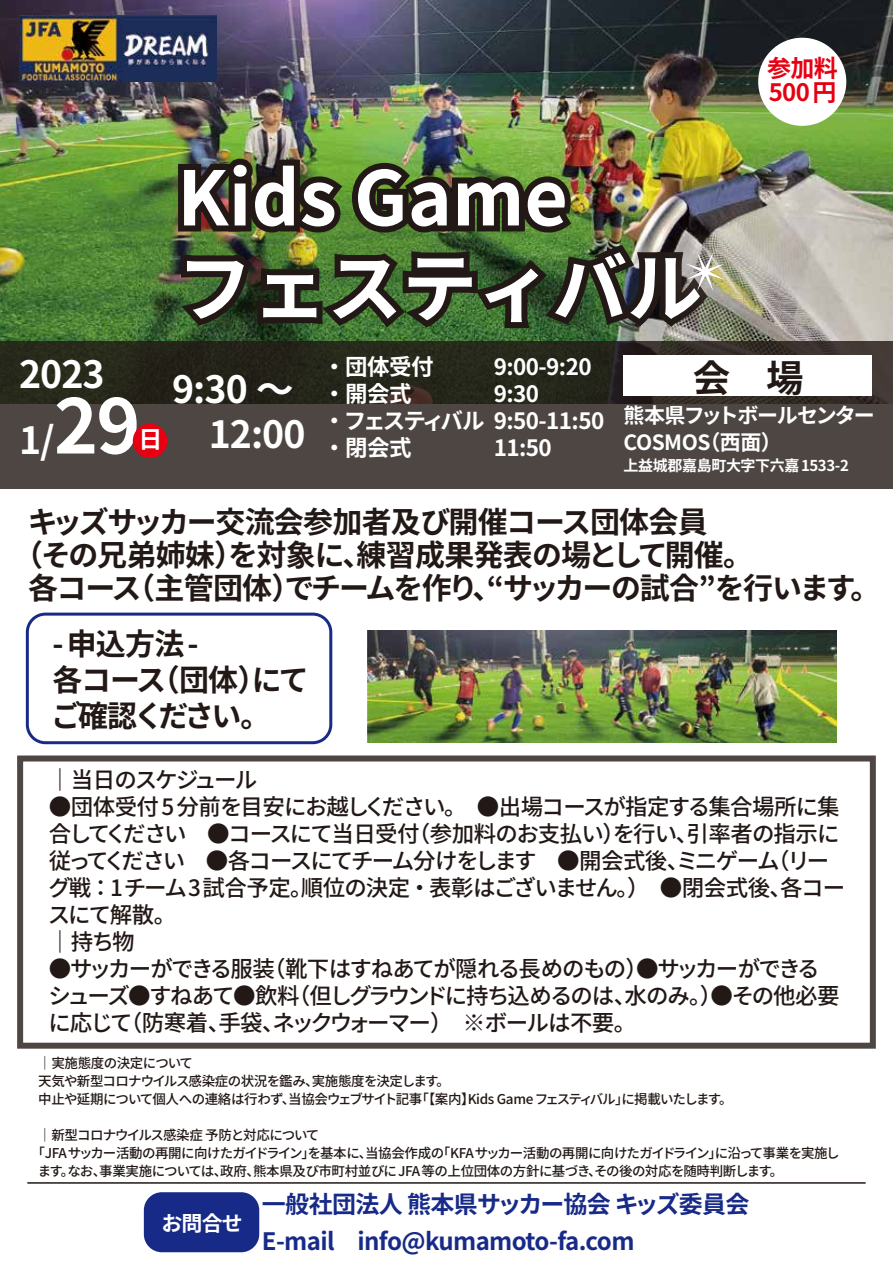
<style>
.page{position:relative;width:893px;height:1263px;background:#fff}
.page>*{position:absolute;margin:0;border:0;box-sizing:border-box;transform-origin:0 0}
.t1{font:700 75px/90px "Source Han Sans JP";color:#fff}
.t2{font:700 37.5px/65.1px "Source Han Sans JP";letter-spacing:-.025em;color:#fff}
.t3{font:700 37.5px "Source Han Sans JP";color:#221815}
.t4{font:700 30.3px/36.3px "Source Han Sans JP";letter-spacing:-.075em;color:#221815}
.t5{font:700 30px "Source Han Sans JP";letter-spacing:-.04em;color:#221815}
.t6{font:700 30px "Source Han Sans JP";letter-spacing:-.06em;color:#221815}
.t7{font:700 24px "Source Han Sans JP";letter-spacing:-.025em;color:#172a88}
.t8{font:700 24px/24px "Source Han Sans JP";letter-spacing:-.025em;color:#e60012}
.t9{font:700 24px "Source Han Sans JP";color:#fff}
.t10{font:500 22.5px/27px "Source Han Sans JP";letter-spacing:-.05em;color:#221815}
.t11{font:500 22.5px/27px "Source Han Sans JP";letter-spacing:-.07em;color:#221815}
.t12{font:700 22.5px/27px "Source Han Sans JP";letter-spacing:-.025em;color:#fff}
.t13{font:700 21px/27px "Source Han Sans JP";letter-spacing:-.045em;color:#fff}
.t14{font:700 15px "Source Han Sans JP";letter-spacing:-.025em;color:#fff}
.t15{font:500 13.5px/18px "Source Han Sans JP";letter-spacing:-.045em;color:#221815}
.t16{font:500 13.5px "Source Han Sans JP";letter-spacing:-.075em;color:#221815}
.s1{font-size:75px}
</style>
<div class="page">
<img style="left:0;top:0;width:893px;height:341px">
<hr style="left:27px;top:1182px;width:839px;height:2px;background:#221815">
<div style="left:144px;top:1192px;width:115px;height:60px;background:#172a88;border-radius:18px"></div>
<div style="left:26px;top:613px;width:306px;height:131px;border:3px solid #172a88;border-radius:18px"></div>
<img style="left:621px;top:188px;width:168px;height:153px">
<img style="left:170px;top:153px;width:555px;height:183px">
<svg style="left:0;top:341px;width:893px;height:147px;background:#403b35"></svg>
<div style="left:133px;top:424px;width:34px;height:34px;background:#e60012;border-radius:50%"></div>
<div style="left:624px;top:355px;width:248px;height:41px;background:#fff"></div>
<div style="left:758px;top:38px;width:88px;height:88px;background:#fff;border-radius:50%"></div>
<div style="left:17px;top:755px;width:859px;height:294px;border:6px solid #221815"></div>
<img style="left:19px;top:15px;width:197px;height:67px">
<img style="left:368px;top:630px;width:468px;height:113px">
<h3 class="t8" style="left:767px;top:57px;width:72px">参加料<br>500円</h3>
<h1 class="t1" style="left:177px;top:155px;width:526px">Kids Game<br>フェスティバル</h1>
<h2 class="t2" style="left:19px;top:343px;width:123px">2023<br>1/<span class="s1">29</span></h2>
<h3 class="t9" style="left:138px;top:425px;width:25px">日</h3>
<h2 class="t2" style="left:172px;top:368px;width:135px;line-height:45px">9:30 ～　12:00</h2>
<h3 class="t12" style="left:323px;top:354px;width:112px">・団体受付・開会式</h3>
<h2 class="t3" style="left:693px;top:357px;width:112px">会　場</h2>
<h3 class="t12" style="left:323px;top:408px;width:283px">・フェスティバル 9:50-11:50・閉会式</h3>
<h3 class="t12" style="left:494px;top:354px;width:99px">9:00-9:20<br>9:30</h3>
<h3 class="t12" style="left:494px;top:435px;width:60px">11:50</h3>
<h3 class="t13" style="left:624px;top:402px;width:253px">熊本県フットボールセンター<br>COSMOS（西面）</h3>
<p class="t14" style="left:624px;top:457px;width:227px">上益城郡嘉島町大字下六嘉1533-2</p>
<h3 class="t5" style="left:28px;top:505px;width:682px">キッズサッカー交流会参加者及び開催コース団体会員</h3>
<h3 class="t5" style="left:13px;top:538px;width:741px">（その兄弟姉妹）を対象に、練習成果発表の場として開催。</h3>
<h3 class="t6" style="left:28px;top:571px;width:854px">各コース（主管団体）でチームを作り、“サッカーの試合”を行います。</h3>
<h3 class="t4" style="left:51px;top:626px;width:259px">-申込方法-<br>各コース（団体）にてご確認ください。</h3>
<h3 class="t11" style="left:49px;top:766px;width:210px">｜当日のスケジュール</h3>
<h3 class="t10" style="left:48px;top:793px;width:799px">●団体受付5分前を目安にお越しください。　●出場コースが指定する集合場所に集合してください　●コースにて当日受付（参加料のお支払い）を行い、引率者の指示に従ってください　●各コースにてチーム分けをします　●開会式後、ミニゲーム（リーグ戦：1チーム3試合予定。順位の決定・表彰はございません。）　●閉会式後、各コースにて解散。<br>｜持ち物</h3>
<h3 class="t11" style="left:49px;top:955px;width:793px">●サッカーができる服装（靴下はすねあてが隠れる長めのもの）●サッカーができるシューズ●すねあて●飲料（但しグラウンドに持ち込めるのは、水のみ。）●その他必要に応じて（防寒着、手袋、ネックウォーマー）　※ボールは不要。</h3>
<p class="t15" style="left:38px;top:1054px;width:696px">｜実施態度の決定について<br>天気や新型コロナウイルス感染症の状況を鑑み、実施態度を決定します。<br>中止や延期について個人への連絡は行わず、当協会ウェブサイト記事「【案内】Kids Game フェスティバル」に掲載いたします。</p>
<p class="t16" style="left:38px;top:1128px;width:283px">｜新型コロナウイルス感染症 予防と対応について</p>
<p class="t15" style="left:32px;top:1144px;width:810px">「JFAサッカー活動の再開に向けたガイドライン」を基本に、当協会作成の「KFAサッカー活動の再開に向けたガイドライン」に沿って事業を実施し</p>
<p class="t15" style="left:38px;top:1162px;width:747px">ます。なお、事業実施については、政府、熊本県及び市町村並びにJFA等の上位団体の方針に基づき、その後の対応を随時判断します。</p>
<h3 class="t13" style="left:161px;top:1210px;width:83px">お問合せ</h3>
<h3 class="t7" style="left:262px;top:1191px;width:489px">一般社団法人 熊本県サッカー協会 キッズ委員会</h3>
<h3 class="t7" style="left:262px;top:1227px;width:374px">E-mail　info@kumamoto-fa.com</h3>
</div>
